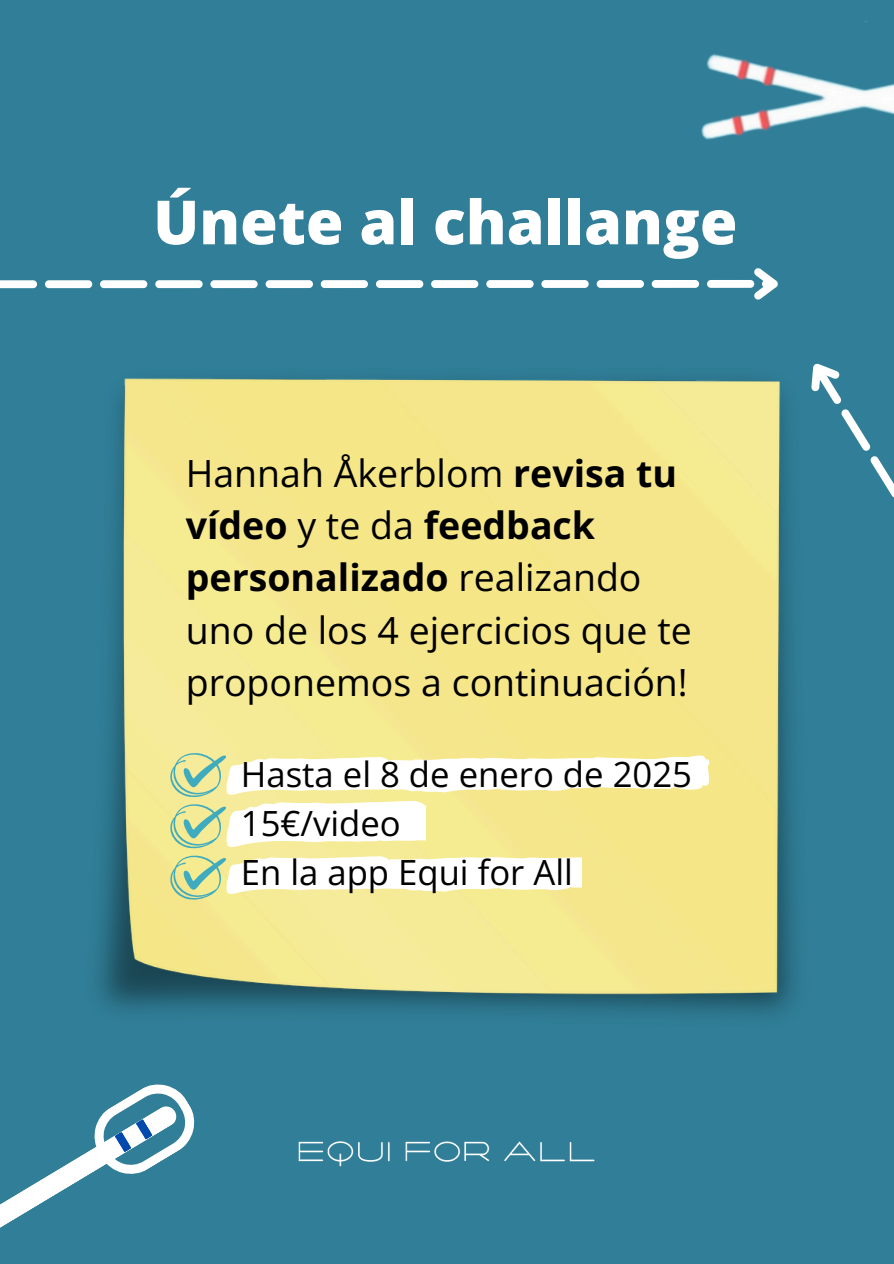
<style>
.page{position:relative;width:894px;height:1264px;background:#fff}
.page>*{position:absolute;margin:0;border:0;box-sizing:border-box;transform-origin:0 0}
.t1{font:800 60.9px "Open Sans";color:#fff}
.t2{font:37.5px/52.1px "Open Sans";color:#000}
.t3{font:34.65px "Open Sans";color:#000}
.s1{font-weight:700}
</style>
<div class="page">
<div style="left:0;top:0;width:893px;height:1263px;background:#307e97"></div>
<img style="left:701px;top:21px;width:192px;height:119px">
<svg style="left:0;top:268px;width:778px;height:32px"></svg>
<svg style="left:811px;top:363px;width:82px;height:134px"></svg>
<img style="left:99px;top:378px;width:696px;height:637px">
<svg style="left:169px;top:854px;width:412px;height:45px"></svg>
<svg style="left:169px;top:752px;width:540px;height:96px"></svg>
<svg style="left:0;top:1084px;width:195px;height:144px"></svg>
<img style="left:298px;top:1141px;width:297px;height:26px">
<p class="t1" style="left:153px;top:179px;width:585px">Únete al challange</p>
<h1 class="t2" style="left:186px;top:446px;width:507px">Hannah Åkerblom <span class="s1">revisa tu vídeo</span> y te da <span class="s1">feedback personalizado</span> realizando uno de los 4 ejercicios que te proponemos a continuación!</h1>
<p class="t3" style="left:241px;top:750px;width:452px">Hasta el 8 de enero de 2025</p>
<p class="t3" style="left:241px;top:799px;width:161px">15€/video</p>
<p class="t3" style="left:241px;top:847px;width:333px">En la app Equi for All</p>
</div>
